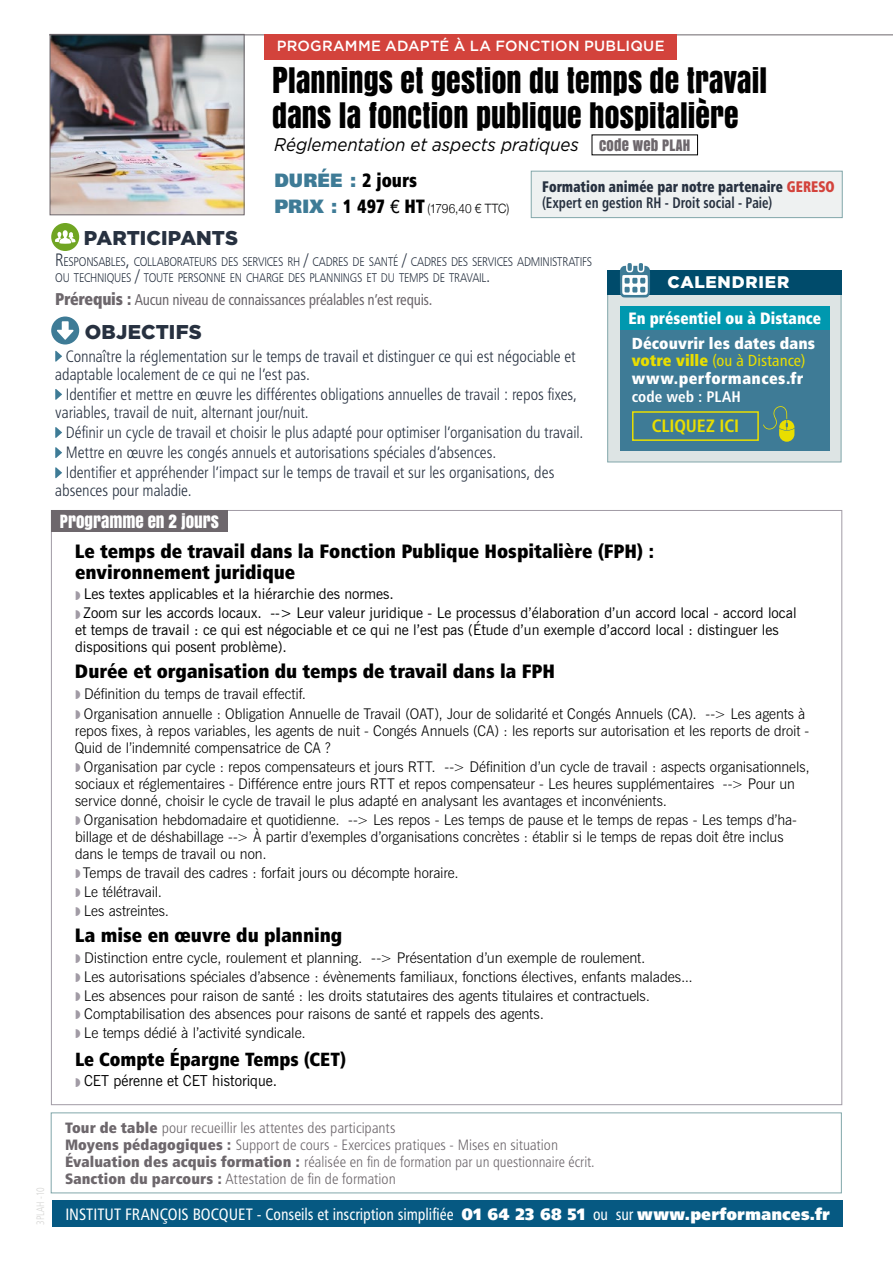
<style>
.page{position:relative;width:893px;height:1263px;background:#fff}
.page>*{position:absolute;margin:0;border:0;box-sizing:border-box;transform-origin:0 0}
.t1{font:29.85px/34.5px "Anton";letter-spacing:.005em;color:#000}
.t2{font:900 19.95px "Gotham";letter-spacing:.005em;color:#273140}
.t3{font:19.35px/21px "Humanist 777 BT Extra Black Cond B";color:#000}
.t4{font:19.35px "Humanist 777 BT Extra Black B";letter-spacing:.005em;color:#3e7b96;scale:.93 1}
.t5{font:19.05px "Humanist 777 BT Extra Black Cond B";color:#000}
.t6{font:italic 18.45px "Gotham";letter-spacing:-.005em;color:#000;scale:.92 1}
.t7{font:18px "Humanist 777 BT Bold Condensed B";letter-spacing:-.005em;color:#e9de00}
.t8{font:16.95px "Anton";color:#fff}
.t9{font:900 16.8px "Gotham";letter-spacing:.045em;color:#fff}
.t10{font:16.5px/18px "Humanist 777 BT Light Condensed B";color:#273140}
.t11{font:16.5px "Humanist 777 BT Roman Condensed B";color:#fff}
.t12{font:16.5px "Humanist 777 BT Extra Black Cond B";letter-spacing:.005em;color:#fff;scale:.94 1}
.t13{font:16.05px "Humanist 777 BT Roman Condensed B";color:#e9de00}
.t14{font:16.05px "Humanist 777 BT Extra Black Cond B";letter-spacing:.01em;color:#fff}
.t15{font:16.05px "Humanist 777 BT Extra Black Cond B";letter-spacing:.03em;color:#fff}
.t16{font:15.6px "Humanist 777 BT Roman Condensed B";letter-spacing:-.02em;color:#6d676c;scale:.95 1}
.t17{font:15.45px "Humanist 777 BT Extra Black Cond B";letter-spacing:.005em;color:#273140;scale:.87 1}
.t18{font:15.45px "Humanist 777 BT Bold Condensed B";letter-spacing:.005em;color:#273140;scale:.87 1}
.t19{font:15.45px "Humanist 777 BT Bold Condensed B";letter-spacing:.005em;color:#fff}
.t20{font:15.15px "News Gothic BT";color:#000;scale:.96 1}
.t21{font:15px/17.1px "Humanist 777 BT Light Condensed B";letter-spacing:.005em;color:#6d676c}
.t22{font:300 14.7px/17.1px "News Gothic BT";letter-spacing:-.005em;color:#000}
.t23{font:14.7px/18.8px "News Gothic BT";color:#000}
.t24{font:500 14.7px "Gotham";letter-spacing:.015em;color:#fff}
.t25{font:14.7px "Anton";letter-spacing:.02em;color:#6d676c}
.t26{font:300 12.9px "Helvetica Neue";letter-spacing:-.005em;color:#000;scale:.92 1}
.t27{font:12.6px/16.5px "Humanist 777 BT Light B";letter-spacing:-.02em;color:#273140;scale:.85 1}
.t28{font:10.8px "Humanist 777 BT Light Condensed B";color:#d4d4d2;scale:.9 1}
.s1{font-size:33.45px}
.s2{font-family:"Humanist 777 BT Extra Black Cond B";color:#000}
.s3{font-family:"Humanist 777 BT Extra Black B";font-weight:400;font-size:19.35px;color:#3e7b96}
.s4{font-family:"Humanist 777 BT Extra Black Cond B";font-weight:400;font-size:19.35px}
.s5{font-weight:400;font-size:18.45px}
.s6{color:#d3433c}
.s7{font-size:18px}
.s8{font-family:"Humanist 777 BT Extra Black Cond B";font-size:17.1px}
.s9{font-family:"Humanist 777 BT Extra Black Cond B"}
.s10{font-family:"Humanist 777 BT Extra Black B"}
</style>
<div class="page">
<div style="left:607px;top:271px;width:234px;height:191px;background:#dde4e4;border:1px solid #82a7aa"></div>
<div style="left:620px;top:306px;width:210px;height:145px;background:#3e7b96"></div>
<div style="left:620px;top:306px;width:210px;height:23px;background:#0098af"></div>
<div style="left:607px;top:271px;width:234px;height:24px;background:#004b6b"></div>
<svg style="left:620px;top:263px;width:30px;height:35px"></svg>
<div style="left:632px;top:411px;width:127px;height:30px;border:2px solid #e9de00"></div>
<svg style="left:763px;top:406px;width:31px;height:36px"></svg>
<div style="left:51px;top:510px;width:791px;height:595px;background:#fff;border:1px solid #a19ba5"></div>
<div style="left:51px;top:223px;width:28px;height:28px;background:#70a523;border-radius:50%"></div>
<svg style="left:55px;top:230px;width:20px;height:14px"></svg>
<div style="left:51px;top:316px;width:28px;height:28px;background:#3e7b96;border-radius:50%"></div>
<svg style="left:57px;top:321px;width:16px;height:19px"></svg>
<svg style="left:55px;top:351px;width:7px;height:11px"></svg>
<svg style="left:55px;top:389px;width:7px;height:11px"></svg>
<svg style="left:55px;top:427px;width:7px;height:11px"></svg>
<svg style="left:55px;top:447px;width:7px;height:11px"></svg>
<svg style="left:55px;top:467px;width:7px;height:11px"></svg>
<div style="left:51px;top:510px;width:177px;height:22px;background:#6d676c"></div>
<img style="left:52px;top:36px;width:190px;height:177px">
<div style="left:50px;top:34px;width:194px;height:181px;border:1px solid #6d676c"></div>
<hr style="left:49px;top:34px;width:844px;height:1px;background:#6d676c">
<div style="left:531px;top:171px;width:311px;height:47px;background:#eef1f1;border:1px solid #82a7aa"></div>
<div style="left:51px;top:1112px;width:791px;height:81px;background:#fff;border:1px solid #82a7aa"></div>
<div style="left:264px;top:34px;width:412px;height:25px;background:#d3433c"></div>
<div style="left:52px;top:1201px;width:791px;height:26px;background:#065982"></div>
<p class="t24" style="left:277px;top:38px;width:389px">PROGRAMME ADAPTÉ À LA FONCTION PUBLIQUE</p>
<h1 class="t1" style="left:272px;top:63px;width:496px"><span class="s1">P</span>LANNINGS ET GESTION DU TEMPS DE TRAVAIL<br>DANS LA FONCTION PUBLIQUE HOSPITALIÈRE</h1>
<p class="t6" style="left:274px;top:135px;width:333px">Réglementation et aspects pratiques</p>
<h3 class="t4" style="left:274px;top:168px;width:155px">Durée : <span class="s2">2 jours</span></h3>
<p class="t26" style="left:274px;top:198px;width:257px"><span class="s3">prix :</span> <span class="s4">1 497</span> <span class="s5">€</span> <span class="s4">HT</span> (1796,40 € TTC)</p>
<p class="t25" style="left:599px;top:133px;width:93px">CODE WEB PLAH</p>
<p class="t17" style="left:542px;top:176px;width:338px">Formation animée par notre partenaire <span class="s6">GERESO</span></p>
<p class="t18" style="left:542px;top:193px;width:266px">(Expert en gestion RH - Droit social - Paie)</p>
<h2 class="t2" style="left:84px;top:226px;width:156px">PARTICIPANTS</h2>
<p class="t27" style="left:55px;top:253px;width:633px"><span class="s7">R</span>ESPONSABLES<span class="s7">,</span> COLLABORATEURS DES SERVICES RH <span class="s7">/</span> CADRES DE SANTÉ <span class="s7">/</span> CADRES DES SERVICES ADMINISTRATIFS<br>OU TECHNIQUES <span class="s7">/</span> TOUTE PERSONNE EN CHARGE DES PLANNINGS ET DU TEMPS DE TRAVAIL<span class="s7">.</span></p>
<p class="t16" style="left:55px;top:290px;width:399px"><span class="s8">Prérequis :</span> Aucun niveau de connaissances préalables n’est requis.</p>
<h2 class="t2" style="left:85px;top:320px;width:119px">OBJECTIFS</h2>
<p class="t10" style="left:55px;top:347px;width:522px;text-indent:11px">Connaître la réglementation sur le temps de travail et distinguer ce qui est négociable et adaptable localement de ce qui ne l’est pas.</p>
<p class="t10" style="left:55px;top:385px;width:523px;text-indent:11px">Identifier et mettre en œuvre les différentes obligations annuelles de travail : repos fixes, variables, travail de nuit, alternant jour/nuit.</p>
<p class="t10" style="left:66px;top:422px;width:519px;line-height:20.1px">Définir un cycle de travail et choisir le plus adapté pour optimiser l’organisation du travail.<br>Mettre en œuvre les congés annuels et autorisations spéciales d’absences.<br>Identifier et appréhender l’impact sur le temps de travail et sur les organisations, des</p>
<p class="t10" style="left:55px;top:481px;width:138px">absences pour maladie.</p>
<p class="t8" style="left:60px;top:508px;width:160px">PROGRAMME EN 2 JOURS</p>
<p class="t9" style="left:667px;top:273px;width:123px">CALENDRIER</p>
<p class="t12" style="left:628px;top:308px;width:207px">En présentiel ou à Distance</p>
<p class="t14" style="left:632px;top:333px;width:185px">Découvrir les dates dans</p>
<p class="t13" style="left:632px;top:351px;width:175px"><span class="s9">votre ville</span> (ou à Distance)</p>
<p class="t15" style="left:632px;top:368px;width:173px">www.performances.fr</p>
<p class="t19" style="left:632px;top:387px;width:111px">code web : PLAH</p>
<p class="t7" style="left:652px;top:414px;width:89px">CLIQUEZ ICI</p>
<h3 class="t3" style="left:75px;top:540px;width:581px">Le temps de travail dans la Fonction Publique Hospitalière (FPH) : environnement juridique</h3>
<p class="t23" style="left:83px;top:585px;width:715px">Les textes applicables et la hiérarchie des normes.<br>Zoom sur les accords locaux. --&gt; Leur valeur juridique - Le processus d’élaboration d’un accord local - accord local</p>
<p class="t23" style="left:75px;top:621px;width:705px;line-height:17.1px">et temps de travail : ce qui est négociable et ce qui ne l’est pas (Étude d’un exemple d’accord local : distinguer les dispositions qui posent problème).</p>
<h3 class="t3" style="left:75px;top:661px;width:482px">Durée et organisation du temps de travail dans la FPH</h3>
<p class="t22" style="left:84px;top:685px;width:723px;line-height:19px">Définition du temps de travail effectif.<br>Organisation annuelle : Obligation Annuelle de Travail (OAT), Jour de solidarité et Congés Annuels (CA). --&gt; Les agents à</p>
<p class="t22" style="left:75px;top:722px;width:736px">repos fixes, à repos variables, les agents de nuit - Congés Annuels (CA) : les reports sur autorisation et les reports de droit -<br>Quid de l’indemnité compensatrice de CA ?</p>
<p class="t22" style="left:75px;top:758px;width:736px;text-indent:9px">Organisation par cycle : repos compensateurs et jours RTT. --&gt; Définition d’un cycle de travail : aspects organisationnels, sociaux et réglementaires - Différence entre jours RTT et repos compensateur - Les heures supplémentaires --&gt; Pour un service donné, choisir le cycle de travail le plus adapté en analysant les avantages et inconvénients.</p>
<p class="t22" style="left:75px;top:811px;width:723px;text-indent:9px">Organisation hebdomadaire et quotidienne. --&gt; Les repos - Les temps de pause et le temps de repas - Les temps d’ha&shy;billage et de déshabillage --&gt; À partir d’exemples d’organisations concrètes : établir si le temps de repas doit être inclus dans le temps de travail ou non.</p>
<p class="t22" style="left:83px;top:863px;width:377px;line-height:19px">Temps de travail des cadres : forfait jours ou décompte horaire.<br>Le télétravail.<br>Les astreintes.</p>
<h3 class="t3" style="left:75px;top:924px;width:269px">La mise en œuvre du planning</h3>
<p class="t22" style="left:84px;top:948px;width:610px;line-height:18.8px">Distinction entre cycle, roulement et planning. --&gt; Présentation d’un exemple de roulement.<br>Les autorisations spéciales d’absence : évènements familiaux, fonctions électives, enfants malades...<br>Les absences pour raison de santé : les droits statutaires des agents titulaires et contractuels.<br>Comptabilisation des absences pour raisons de santé et rappels des agents.<br>Le temps dédié à l’activité syndicale.</p>
<p class="t5" style="left:75px;top:1047px;width:273px">Le Compte Épargne Temps (CET)</p>
<p class="t20" style="left:84px;top:1072px;width:203px">CET pérenne et CET historique.</p>
<p class="t28" style="left:34px;top:1225px;width:44px;rotate:-90deg">3PLAH -10</p>
<p class="t21" style="left:65px;top:1119px;width:531px"><span class="s9">Tour de table</span> pour recueillir les attentes des participants<br><span class="s9">Moyens pédagogiques :</span> Support de cours - Exercices pratiques - Mises en situation <span class="s9">Évaluation des acquis formation :</span> réalisée en fin de formation par un questionnaire écrit.<br><span class="s9">Sanction du parcours :</span> Attestation de fin de formation</p>
<p class="t11" style="left:65px;top:1204px;width:766px">INSTITUT FRANÇOIS BOCQUET - Conseils et inscription simplifiée <span class="s10">01 64 23 68 51</span> ou sur <span class="s10">www.performances.fr</span></p>
</div>
